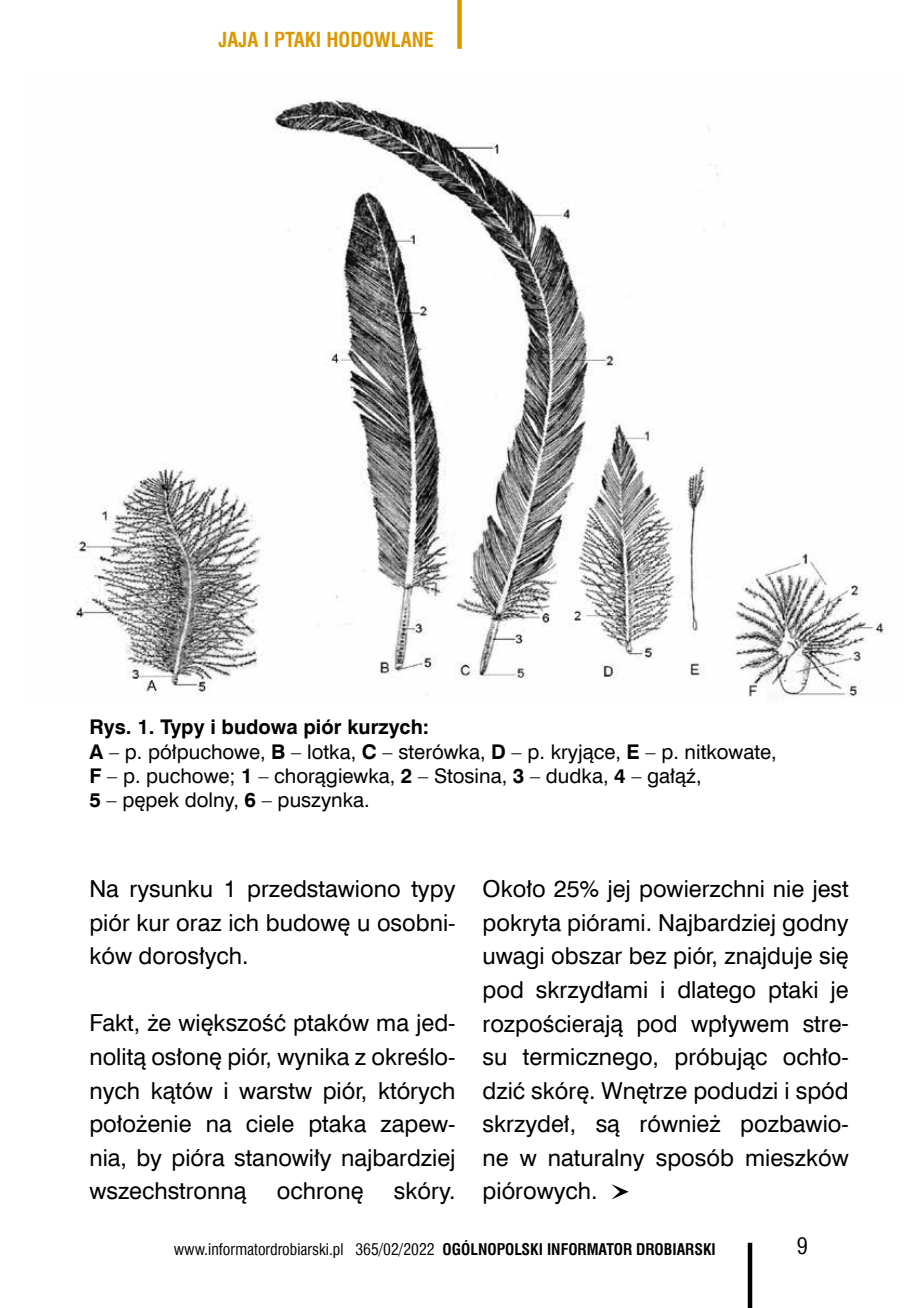
<style>
.page{position:relative;width:919px;height:1308px;background:#fff}
.page>*{position:absolute;margin:0;border:0;box-sizing:border-box;transform-origin:0 0}
.t1{font:23.4px/33.5px "Swis 721 EU";color:#000;text-align:justify}
.t2{font:22.5px "Swis 721 Cn EU";color:#000}
.t3{font:20.25px/24.3px "Swis 721 EU";color:#000}
.t4{font:700 20.25px "Swis 721 Cn EU";color:#db9800}
.t5{font:15.75px "Swis 721 Cn EU";color:#000}
.s1{font-weight:700}
</style>
<div class="page">
<div style="left:747px;top:1242px;width:5px;height:65px;background:#000"></div>
<svg style="left:457px;top:0;width:4px;height:49px"></svg>
<svg style="left:611px;top:1184px;width:17px;height:15px"></svg>
<img style="left:74px;top:99px;width:812px;height:598px">
<p class="t4" style="left:218px;top:28px;width:217px">JAJA I PTAKI HODOWLANE</p>
<p class="t3" style="left:89px;top:715px;width:688px"><span class="s1">Rys. 1. Typy i budowa piór kurzych:<br>A</span> – p. półpuchowe, <span class="s1">B</span> – lotka, <span class="s1">C</span> – sterówka, <span class="s1">D</span> – p. kryjące, <span class="s1">E</span> – p. nitkowate, <span class="s1">F</span> – p. puchowe; <span class="s1">1</span> – chorągiewka, <span class="s1">2</span> – Stosina, <span class="s1">3</span> – dudka, <span class="s1">4</span> – gałąź,<br><span class="s1">5</span> – pępek dolny, <span class="s1">6</span> – puszynka.</p>
<p class="t1" style="left:89px;top:873px;width:367px">Na rysunku 1 przedstawiono typy piór kur oraz ich budowę u osobni&shy;ków dorosłych.</p>
<p class="t1" style="left:89px;top:1007px;width:367px">Fakt, że większość ptaków ma jed&shy;nolitą osłonę piór, wynika z określo&shy;nych kątów i warstw piór, których położenie na ciele ptaka zapew&shy;nia, by pióra stanowiły najbardziej wszechstronną</p>
<p class="t1" style="left:277px;top:1174px;width:88px">ochronę</p>
<p class="t1" style="left:394px;top:1174px;width:63px">skóry.</p>
<p class="t1" style="left:482px;top:873px;width:368px">Około 25% jej powierzchni nie jest pokryta piórami. Najbardziej godny uwagi obszar bez piór, znajduje się pod skrzydłami i dlatego ptaki je rozpościerają pod wpływem stre&shy;su termicznego, próbując ochło&shy;dzić skórę. Wnętrze podudzi i spód skrzydeł, są również pozbawio&shy;ne w naturalny sposób mieszków piórowych.</p>
<p class="t5" style="left:174px;top:1238px;width:543px">www.informatordrobiarski.pl 365/02/2022 <span class="s1">OGÓLNOPOLSKI INFORMATOR DROBIARSKI</span></p>
<p class="t2" style="left:796px;top:1231px;width:13px">9</p>
</div>
